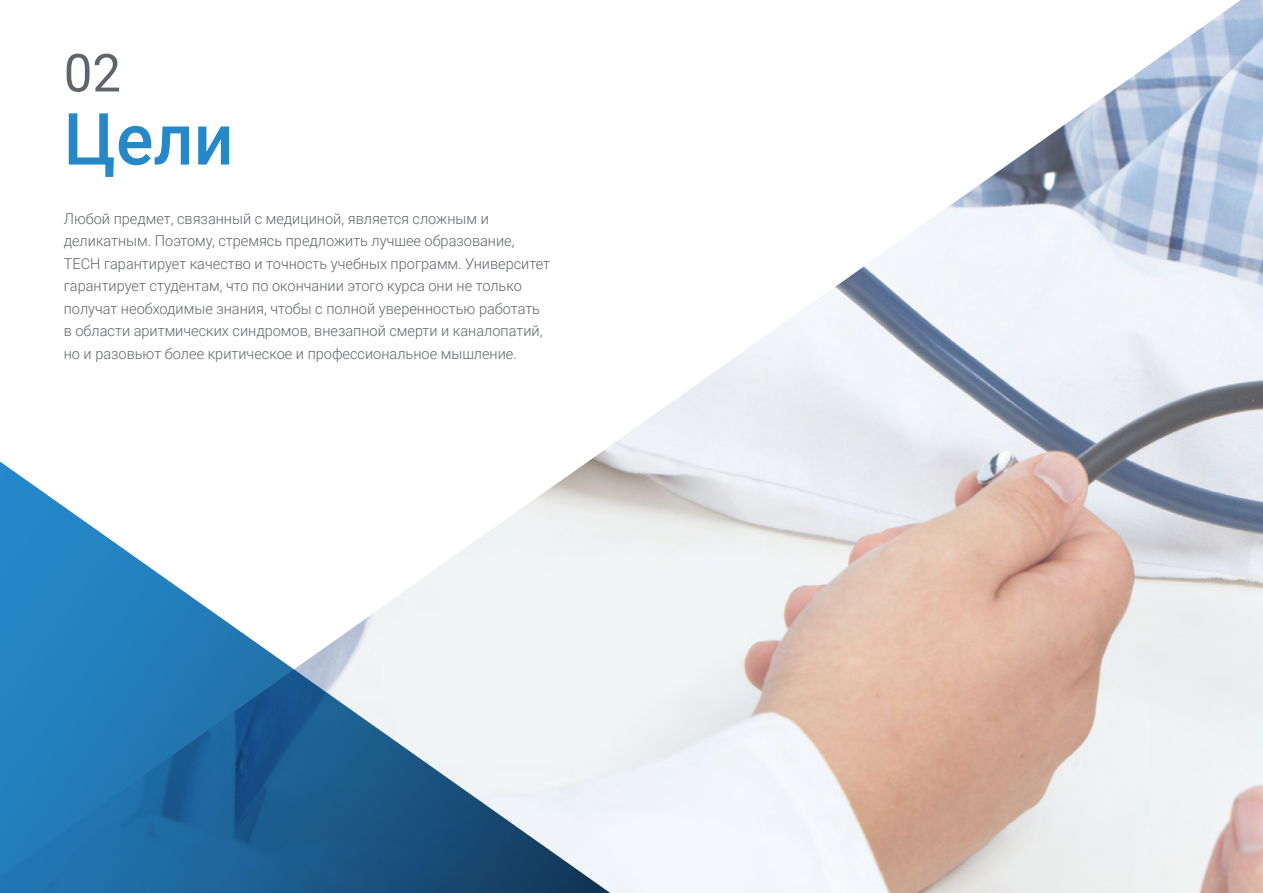
<style>
.page{position:relative;width:1263px;height:893px;background:#fff}
.page>*{position:absolute;margin:0;border:0;box-sizing:border-box;transform-origin:0 0}
.t1{font:500 72px "Roboto";color:#2488c9}
.t2{font:52.5px "Roboto";color:#61646a}
.t3{font:300 15px/22.5px "Roboto";color:#61646a}
</style>
<div class="page">
<img style="left:610px;top:0;width:653px;height:893px">
<svg style="left:0;top:446px;width:640px;height:447px"></svg>
<h2 class="t2" style="left:64px;top:36px;width:59px">02</h2>
<h1 class="t1" style="left:64px;top:89px;width:171px">Цели</h1>
<p class="t3" style="left:64px;top:207px;width:488px">Любой предмет, связанный с медициной, является сложным и деликатным. Поэтому, стремясь предложить лучшее образование, TECH гарантирует качество и точность учебных программ. Университет гарантирует студентам, что по окончании этого курса они не только получат необходимые знания, чтобы с полной уверенностью работать в области аритмических синдромов, внезапной смерти и каналопатий, но и разовьют более критическое и профессиональное мышление.</p>
</div>
